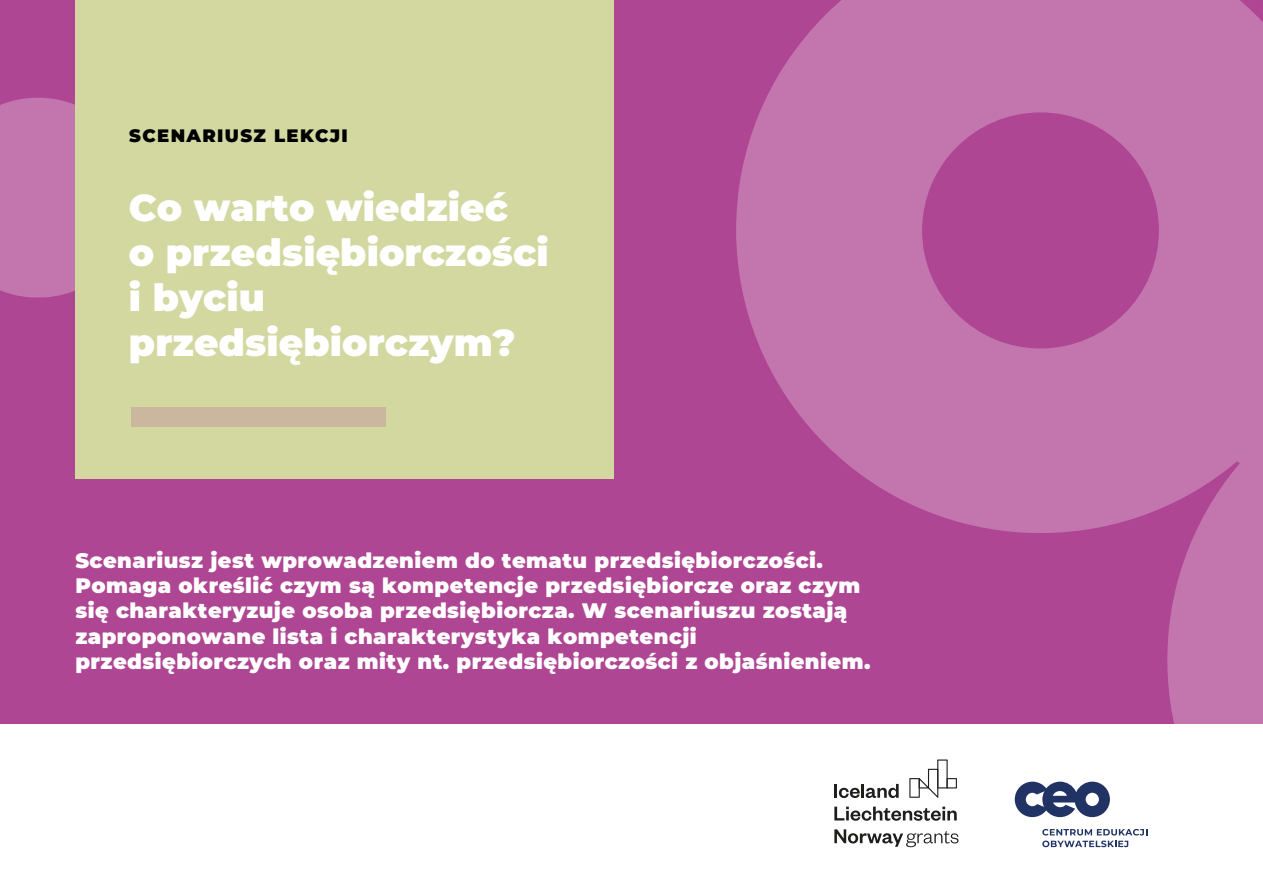
<style>
.page{position:relative;width:1263px;height:893px;background:#fff}
.page>*{position:absolute;margin:0;border:0;box-sizing:border-box;transform-origin:0 0}
.t1{font:900 37.5px/45px "Montserrat";letter-spacing:.005em;color:#fff}
.t2{font:900 21px/25.2px "Montserrat";letter-spacing:.025em;color:#fff}
.t3{font:900 18px "Montserrat";letter-spacing:.075em;color:#000}
</style>
<div class="page">
<div style="left:0;top:0;width:1263px;height:724px;background:#af4693"></div>
<svg style="left:736px;top:0;width:527px;height:533px;fill:#c375ae"></svg>
<svg style="left:1139px;top:328px;width:124px;height:508px;fill:#c375ae"></svg>
<div style="left:0;top:98px;width:75px;height:199px;background:#c375ae"></div>
<div style="left:75px;top:0;width:538px;height:479px;background:#d2d8a0"></div>
<svg style="left:1015px;top:782px;width:95px;height:35px"></svg>
<svg style="left:1042px;top:829px;width:105px;height:6px"></svg>
<svg style="left:1042px;top:841px;width:86px;height:6px"></svg>
<svg style="left:909px;top:759px;width:48px;height:39px"></svg>
<hr style="left:834px;top:784px;width:3px;height:14px;background:#1e1e1c">
<svg style="left:839px;top:788px;width:21px;height:10px"></svg>
<hr style="left:861px;top:784px;width:3px;height:14px;background:#1e1e1c">
<svg style="left:866px;top:784px;width:33px;height:14px"></svg>
<svg style="left:834px;top:807px;width:123px;height:14px"></svg>
<svg style="left:834px;top:829px;width:124px;height:18px"></svg>
<div style="left:131px;top:408px;width:254px;height:19px;background:#cab79d"></div>
<p class="t3" style="left:129px;top:124px;width:220px">SCENARIUSZ LEKCJI</p>
<h1 class="t1" style="left:129px;top:185px;width:421px">Co warto wiedzieć<br>o przedsiębiorczości i byciu przedsiębiorczym?</h1>
<p class="t2" style="left:75px;top:547px;width:796px">Scenariusz jest wprowadzeniem do tematu przedsiębiorczości.<br>Pomaga określić czym są kompetencje przedsiębiorcze oraz czym się charakteryzuje osoba przedsiębiorcza. W scenariuszu zostają zaproponowane lista i charakterystyka kompetencji przedsiębiorczych oraz mity nt. przedsiębiorczości z objaśnieniem.</p>
</div>
